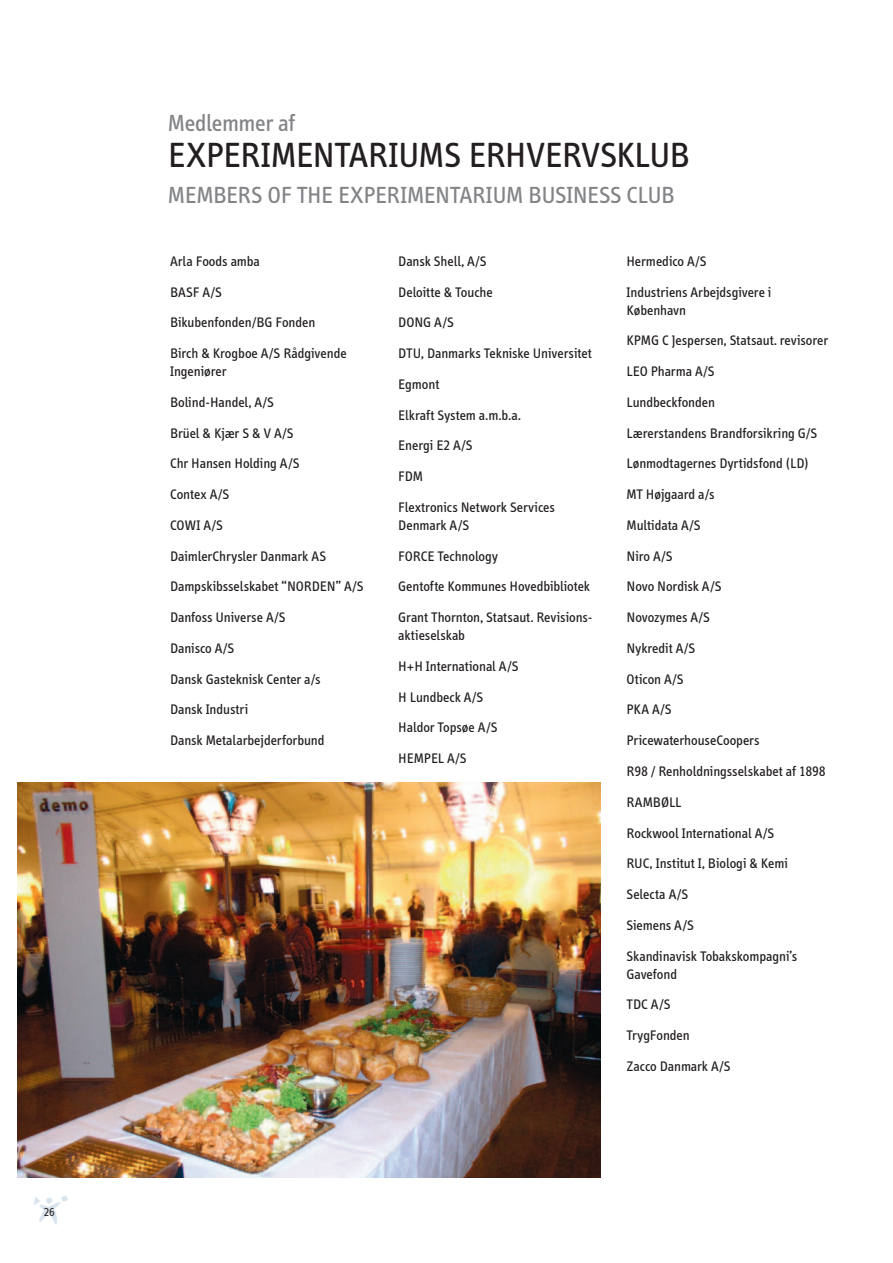
<style>
.page{position:relative;width:893px;height:1263px;background:#fff}
.page>*{position:absolute;margin:0;border:0;box-sizing:border-box;transform-origin:0 0}
.t1{font:39px "Experimentarium";color:#d8e3ed}
.t2{font:36px "Info";letter-spacing:-.01em;color:#231f20}
.t3{font:24px "Info";letter-spacing:-.01em;color:#828487}
.t4{font:14.25px/30.8px "Info";letter-spacing:.005em;color:#231f20}
.t5{font:12px "Info";color:#231f20}
</style>
<div class="page">
<img style="left:17px;top:782px;width:583px;height:396px">
<h1 class="t1" style="left:34px;top:1188px;width:35px">¬</h1>
<p class="t5" style="left:44px;top:1205px;width:13px">26</p>
<h3 class="t3" style="left:168px;top:110px;width:129px">Medlemmer af</h3>
<h2 class="t2" style="left:168px;top:135px;width:523px">EXPERIMENTARIUMS ERHVERVSKLUB</h2>
<h3 class="t3" style="left:168px;top:182px;width:508px">MEMBERS OF THE EXPERIMENTARIUM BUSINESS CLUB</h3>
<p class="t4" style="left:170px;top:246px;width:178px">Arla Foods amba<br>BASF A/S<br>Bikubenfonden/BG Fonden<br>Birch &amp; Krogboe A/S Rådgivende</p>
<p class="t4" style="left:170px;top:356px;width:195px">Ingeniører<br>Bolind-Handel, A/S<br>Brüel &amp; Kjær S &amp; V A/S<br>Chr Hansen Holding A/S<br>Contex A/S<br>COWI A/S<br>DaimlerChrysler Danmark AS<br>Dampskibsselskabet “NORDEN” A/S<br>Danfoss Universe A/S<br>Danisco A/S<br>Dansk Gasteknisk Center a/s<br>Dansk Industri<br>Dansk Metalarbejderforbund</p>
<p class="t4" style="left:398px;top:246px;width:195px">Dansk Shell, A/S<br>Deloitte &amp; Touche<br>DONG A/S<br>DTU, Danmarks Tekniske Universitet<br>Egmont<br>Elkraft System a.m.b.a.<br>Energi E2 A/S<br>FDM<br>Flextronics Network Services</p>
<p class="t4" style="left:398px;top:510px;width:196px">Denmark A/S<br>FORCE Technology<br>Gentofte Kommunes Hovedbibliotek<br>Grant Thornton, Statsaut. Revisions-</p>
<p class="t4" style="left:398px;top:620px;width:122px">aktieselskab<br>H+H International A/S<br>H Lundbeck A/S<br>Haldor Topsøe A/S<br>HEMPEL A/S</p>
<p class="t4" style="left:626px;top:246px;width:146px">Hermedico A/S<br>Industriens Arbejdsgivere i</p>
<p class="t4" style="left:626px;top:295px;width:203px">København<br>KPMG C Jespersen, Statsaut. revisorer<br>LEO Pharma A/S<br>Lundbeckfonden<br>Lærerstandens Brandforsikring G/S<br>Lønmodtagernes Dyrtidsfond (LD)<br>MT Højgaard a/s<br>Multidata A/S<br>Niro A/S<br>Novo Nordisk A/S<br>Novozymes A/S<br>Nykredit A/S<br>Oticon A/S<br>PKA A/S<br>PricewaterhouseCoopers<br>R98 / Renholdningsselskabet af 1898<br>RAMBØLL<br>Rockwool International A/S<br>RUC, Institut I, Biologi &amp; Kemi<br>Selecta A/S<br>Siemens A/S<br>Skandinavisk Tobakskompagni’s</p>
<p class="t4" style="left:626px;top:959px;width:105px">Gavefond<br>TDC A/S<br>TrygFonden<br>Zacco Danmark A/S</p>
</div>
